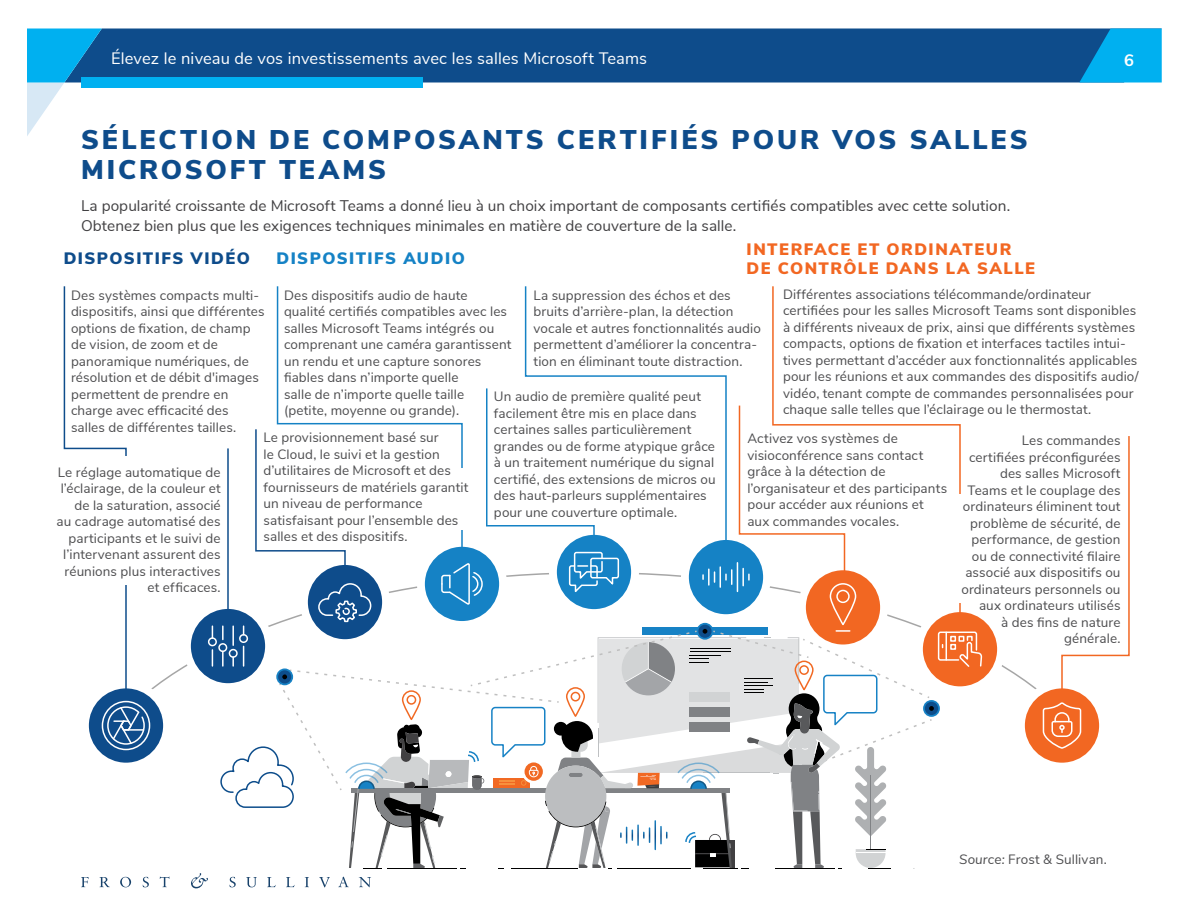
<style>
.page{position:relative;width:1188px;height:918px;background:#fff}
.page>*{position:absolute;margin:0;border:0;box-sizing:border-box;transform-origin:0 0}
.t1{font:900 27px/30px "Nunito Sans";letter-spacing:.105em;color:#0e4c8b}
.t2{font:16.5px "Nunito Sans";letter-spacing:.01em;color:#fff}
.t3{font:900 16.5px/19.5px "Nunito Sans";letter-spacing:.085em;color:#f26722}
.t4{font:900 16.5px "Nunito Sans";letter-spacing:.09em;color:#0e4c8b}
.t5{font:900 16.5px "Nunito Sans";letter-spacing:.09em;color:#1582c5}
.t6{font:700 16.5px "Nunito Sans";color:#fff}
.t7{font:15.3px/20.2px "Nunito Sans";letter-spacing:.005em;color:#414042}
.t8{font:13.5px/16.5px "Nunito Sans";letter-spacing:.01em;color:#4d4d4f}
.s1{font-style:italic}
</style>
<div class="page">
<div style="left:89px;top:688px;width:74px;height:75px;background:#0e4c8b;border-radius:50%"></div>
<div style="left:191px;top:609px;width:74px;height:74px;background:#0e4c8b;border-radius:50%"></div>
<div style="left:923px;top:612px;width:74px;height:74px;background:#f26722;border-radius:50%"></div>
<div style="left:1025px;top:688px;width:74px;height:75px;background:#f26722;border-radius:50%"></div>
<svg style="left:276px;top:286px;width:3px;height:101px"></svg>
<svg style="left:524px;top:286px;width:203px;height:101px"></svg>
<svg style="left:1042px;top:436px;width:88px;height:314px"></svg>
<svg style="left:212px;top:650px;width:1px;height:16px"></svg>
<svg style="left:220px;top:387px;width:763px;height:482px"></svg>
<div style="left:208px;top:637px;width:9px;height:10px;border:2px solid #fff;border-radius:50%"></div>
<div style="left:218px;top:643px;width:10px;height:9px;border:2px solid #fff;border-radius:50%"></div>
<div style="left:229px;top:649px;width:9px;height:9px;border:2px solid #fff;border-radius:50%"></div>
<div style="left:239px;top:634px;width:9px;height:9px;border:2px solid #fff;border-radius:50%"></div>
<svg style="left:63px;top:286px;width:83px;height:459px"></svg>
<div style="left:102px;top:701px;width:48px;height:49px;border:2px solid #fff;border-radius:50%"></div>
<div style="left:102px;top:28px;width:1060px;height:54px;background:#0e4c8b"></div>
<div style="left:81px;top:77px;width:341px;height:11px;background:#00b0f0"></div>
<svg style="left:27px;top:28px;width:75px;height:108px"></svg>
<svg style="left:1079px;top:29px;width:83px;height:54px;background:#059ddc"></svg>
<svg style="left:81px;top:877px;width:8px;height:10px"></svg>
<svg style="left:100px;top:877px;width:10px;height:10px"></svg>
<svg style="left:120px;top:877px;width:11px;height:10px"></svg>
<svg style="left:143px;top:877px;width:6px;height:10px"></svg>
<svg style="left:160px;top:877px;width:9px;height:10px"></svg>
<svg style="left:229px;top:877px;width:7px;height:10px"></svg>
<svg style="left:246px;top:877px;width:11px;height:10px"></svg>
<svg style="left:267px;top:877px;width:9px;height:10px"></svg>
<svg style="left:286px;top:877px;width:9px;height:10px"></svg>
<svg style="left:305px;top:877px;width:4px;height:10px"></svg>
<svg style="left:319px;top:877px;width:11px;height:10px"></svg>
<svg style="left:338px;top:877px;width:11px;height:10px"></svg>
<svg style="left:359px;top:877px;width:12px;height:10px"></svg>
<svg style="left:191px;top:873px;width:17px;height:15px"></svg>
<div style="left:937px;top:495px;width:47px;height:108px;background:#fff"></div>
<div style="left:439px;top:468px;width:44px;height:61px;background:#fff"></div>
<div style="left:102px;top:457px;width:47px;height:128px;background:#fff"></div>
<p class="t2" style="left:111px;top:47px;width:538px">Élevez le niveau de vos investissements avec les salles Microsoft Teams</p>
<p class="t6" style="left:1124px;top:48px;width:11px">6</p>
<h1 class="t1" style="left:81px;top:123px;width:948px">SÉLECTION DE COMPOSANTS CERTIFIÉS POUR VOS SALLES<br>MICROSOFT TEAMS</h1>
<p class="t7" style="left:81px;top:195px;width:931px">La popularité croissante de Microsoft Teams a donné lieu à un choix important de composants certifiés compatibles avec cette solution.<br>Obtenez bien plus que les exigences techniques minimales en matière de couverture de la salle.</p>
<p class="t5" style="left:276px;top:246px;width:190px">DISPOSITIFS AUDIO</p>
<p class="t3" style="left:747px;top:238px;width:290px">INTERFACE ET ORDINATEUR<br>DE CONTRÔLE DANS LA SALLE</p>
<p class="t8" style="left:783px;top:285px;width:357px">Différentes associations télécommande/ordinateur certifiées pour les salles Microsoft Teams sont disponibles à différents niveaux de prix, ainsi que différents systèmes compacts, options de fixation et interfaces tactiles intui&shy;tives permettant d’accéder aux fonctionnalités applicables pour les réunions et aux commandes des dispositifs audio/ vidéo, tenant compte de commandes personnalisées pour chaque salle telles que l’éclairage ou le thermostat.</p>
<p class="t8" style="left:961px;top:431px;width:161px;text-align:right">Les commandes<br>certifiées préconfigurées des salles Microsoft<br>Teams et le couplage des ordinateurs éliminent tout problème de sécurité, de performance, de gestion ou de connectivité filaire associé aux dispositifs ou ordinateurs personnels ou aux ordinateurs utilisés<br>à des fins de nature générale.</p>
<p class="t4" style="left:64px;top:246px;width:188px">DISPOSITIFS VIDÉO</p>
<p class="t8" style="left:71px;top:286px;width:195px">Des systèmes compacts multi&shy;dispositifs, ainsi que différentes options de fixation, de champ de vision, de zoom et de panoramique numériques, de résolution et de débit d'images permettent de prendre en charge avec efficacité des salles de différentes tailles.</p>
<p class="t8" style="left:264px;top:429px;width:207px">Le provisionnement basé sur<br>le Cloud, le suivi et la gestion d’utilitaires de Microsoft et des fournisseurs de matériels garantit un niveau de performance satisfaisant pour l’ensemble des salles et des dispositifs.</p>
<p class="t8" style="left:534px;top:286px;width:229px">La suppression des échos et des bruits d’arrière-plan, la détection vocale et autres fonctionnalités audio permettent d’améliorer la concentra&shy;tion en éliminant toute distraction.</p>
<p class="t8" style="left:284px;top:286px;width:229px">Des dispositifs audio de haute qualité certifiés compatibles avec les salles Microsoft Teams intégrés ou comprenant une caméra garantissent un rendu et une capture sonores fiables dans n’importe quelle<br>salle de n’importe quelle taille<br>(petite, moyenne ou grande).</p>
<p class="t8" style="left:494px;top:387px;width:223px">Un audio de première qualité peut facilement être mis en place dans certaines salles particulièrement grandes ou de forme atypique grâce à un traitement numérique du signal certifié, des extensions de micros ou des haut-parleurs supplémentaires pour une couverture optimale.</p>
<p class="t8" style="left:747px;top:430px;width:201px">Activez vos systèmes de visioconférence sans contact grâce à la détection de l’organisateur et des participants pour accéder aux réunions et aux commandes vocales.</p>
<p class="t8" style="left:57px;top:463px;width:166px;text-align:right">Le réglage automatique de l’éclairage, de la couleur et de la saturation, associé au cadrage automatisé des participants et le suivi de l’intervenant assurent des réunions plus interactives et efficaces.</p>
<p class="t8" style="left:959px;top:850px;width:149px"><span class="s1">Source:</span> Frost &amp; Sullivan.</p>
</div>
